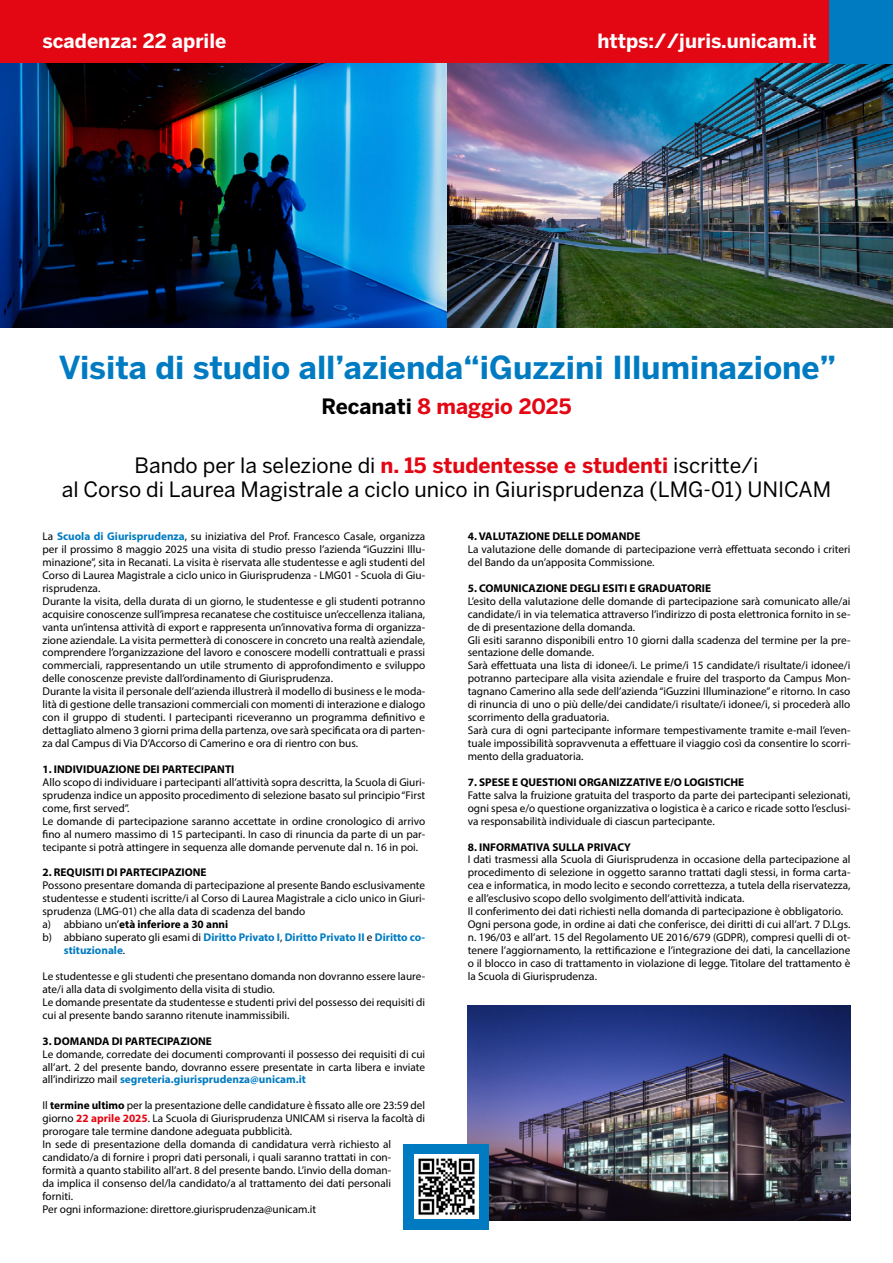
<style>
.page{position:relative;width:893px;height:1263px;background:#fff}
.page>*{position:absolute;margin:0;border:0;box-sizing:border-box;transform-origin:0 0}
.t1{font:700 31.5px "Benton Sans";color:#007bc2}
.t2{font:21px/24.2px "Benton Sans";color:#000;text-align:center}
.t3{font:700 21px "Benton Sans";color:#e30613}
.t4{font:700 19.5px "Benton Sans";color:#fff}
.t5{font:11.25px/12.9px "Myriad Pro";color:#000}
.t6{font:700 11.25px "Myriad Pro";color:#000}
.t7{font:700 11.25px "Myriad Pro";color:#007bc2}
.s1{color:#000}
.s2{font-weight:700;color:#e30613}
.s3{font-weight:700;color:#007bc2}
.s4{font-weight:400}
.s5{font-weight:400;color:#000}
.s6{font-weight:700}
</style>
<div class="page">
<img style="left:468px;top:1006px;width:382px;height:215px">
<div style="left:0;top:0;width:893px;height:64px;background:#e30613"></div>
<img style="left:0;top:64px;width:893px;height:263px">
<div style="left:829px;top:0;width:64px;height:64px;background:#007bc2"></div>
<div style="left:404px;top:1144px;width:85px;height:86px;background:#007bc2"></div>
<img style="left:415px;top:1154px;width:63px;height:64px">
<h3 class="t4" style="left:43px;top:30px;width:185px">scadenza: 22 aprile</h3>
<h3 class="t4" style="left:597px;top:30px;width:220px">https://juris.unicam.it</h3>
<h1 class="t1" style="left:59px;top:349px;width:779px">Visita di studio all’azienda“iGuzzini Illuminazione”</h1>
<h2 class="t3" style="left:322px;top:394px;width:251px"><span class="s1">Recanati</span> 8 maggio 2025</h2>
<h2 class="t2" style="left:62px;top:453px;width:771px">Bando per la selezione di <span class="s2">n. 15 studentesse e studenti</span> iscritte/i<br>al Corso di Laurea Magistrale a ciclo unico in Giurisprudenza (LMG-01) UNICAM</h2>
<p class="t5" style="left:43px;top:530px;width:384px">La <span class="s3">Scuola di Giurisprudenza</span>, su iniziativa del Prof. Francesco Casale, organizza per il prossimo 8 maggio 2025 una visita di studio presso l’azienda “iGuzzini Illu&shy;minazione”, sita in Recanati. La visita è riservata alle studentesse e agli studenti del Corso di Laurea Magistrale a ciclo unico in Giurisprudenza - LMG01 - Scuola di Giu&shy;risprudenza.<br>Durante la visita, della durata di un giorno, le studentesse e gli studenti potranno acquisire conoscenze sull’impresa recanatese che costituisce un’eccellenza italiana, vanta un’intensa attività di export e rappresenta un’innovativa forma di organizza&shy;zione aziendale. La visita permetterà di conoscere in concreto una realtà aziendale, comprendere l’organizzazione del lavoro e conoscere modelli contrattuali e prassi commerciali, rappresentando un utile strumento di approfondimento e sviluppo delle conoscenze previste dall’ordinamento di Giurisprudenza.<br>Durante la visita il personale dell’azienda illustrerà il modello di business e le moda&shy;lità di gestione delle transazioni commerciali con momenti di interazione e dialogo con il gruppo di studenti. I partecipanti riceveranno un programma definitivo e dettagliato almeno 3 giorni prima della partenza, ove sarà specificata ora di parten&shy;za dal Campus di Via D’Accorso di Camerino e ora di rientro con bus.</p>
<p class="t6" style="left:43px;top:762px;width:193px">1. INDIVIDUAZIONE DEI PARTECIPANTI</p>
<p class="t5" style="left:43px;top:775px;width:384px">Allo scopo di individuare i partecipanti all’attività sopra descritta, la Scuola di Giuri&shy;sprudenza indice un apposito procedimento di selezione basato sul principio “First come, first served”.<br>Le domande di partecipazione saranno accettate in ordine cronologico di arrivo fino al numero massimo di 15 partecipanti. In caso di rinuncia da parte di un par&shy;tecipante si potrà attingere in sequenza alle domande pervenute dal n. 16 in poi.</p>
<p class="t6" style="left:43px;top:865px;width:166px">2. REQUISITI DI PARTECIPAZIONE</p>
<p class="t5" style="left:43px;top:879px;width:384px">Possono presentare domanda di partecipazione al presente Bando esclusivamente</p>
<p class="t5" style="left:43px;top:892px;width:384px">studentesse e studenti iscritte/i al Corso di Laurea Magistrale a ciclo unico in Giuri-</p>
<p class="t5" style="left:43px;top:905px;width:264px">sprudenza (LMG-01) che alla data di scadenza del bando</p>
<p class="t6" style="left:43px;top:917px;width:187px"><span class="s4">a) abbiano un’</span>età inferiore a 30 anni</p>
<p class="t7" style="left:43px;top:930px;width:384px"><span class="s5">b) abbiano superato gli esami di</span> Diritto Privato I<span class="s5">,</span> Diritto Privato II <span class="s5">e</span> Diritto co-</p>
<p class="t7" style="left:64px;top:943px;width:63px">stituzionale<span class="s5">.</span></p>
<p class="t5" style="left:43px;top:969px;width:384px">Le studentesse e gli studenti che presentano domanda non dovranno essere laure&shy;ate/i alla data di svolgimento della visita di studio.<br>Le domande presentate da studentesse e studenti privi del possesso dei requisiti di cui al presente bando saranno ritenute inammissibili.</p>
<p class="t6" style="left:43px;top:1033px;width:171px">3. DOMANDA DI PARTECIPAZIONE</p>
<p class="t5" style="left:43px;top:1047px;width:384px;text-align:justify">Le domande, corredate dei documenti comprovanti il possesso dei requisiti di cui all’art. 2 del presente bando, dovranno essere presentate in carta libera e inviate all’indirizzo mail <span class="s3">segreteria.giurisprudenza@unicam.it</span></p>
<p class="t5" style="left:43px;top:1099px;width:384px">Il <span class="s6">termine ultimo</span> per la presentazione delle candidature è fissato alle ore 23:59 del giorno <span class="s2">22 aprile 2025</span>. La Scuola di Giurisprudenza UNICAM si riserva la facoltà di prorogare tale termine dandone adeguata pubblicità.<br>In sede di presentazione della domanda di candidatura verrà richiesto al candidato/a di fornire i propri dati personali, i quali saranno trattati in con&shy;formità a quanto stabilito all’art. 8 del presente bando. L’invio della doman-<br>da implica il consenso del/la candidato/a al trattamento dei dati personali<br>forniti.<br>Per ogni informazione: direttore.giurisprudenza@unicam.it</p>
<p class="t6" style="left:468px;top:529px;width:174px">4. VALUTAZIONE DELLE DOMANDE</p>
<p class="t5" style="left:468px;top:542px;width:384px">La valutazione delle domande di partecipazione verrà effettuata secondo i criteri del Bando da un’apposita Commissione.</p>
<p class="t6" style="left:468px;top:581px;width:245px">5. COMUNICAZIONE DEGLI ESITI E GRADUATORIE</p>
<p class="t5" style="left:468px;top:594px;width:384px">L’esito della valutazione delle domande di partecipazione sarà comunicato alle/ai candidate/i in via telematica attraverso l’indirizzo di posta elettronica fornito in se&shy;de di presentazione della domanda.<br>Gli esiti saranno disponibili entro 10 giorni dalla scadenza del termine per la pre&shy;sentazione delle domande.<br>Sarà effettuata una lista di idonee/i. Le prime/i 15 candidate/i risultate/i idonee/i potranno partecipare alla visita aziendale e fruire del trasporto da Campus Mon&shy;tagnano Camerino alla sede dell’azienda “iGuzzini Illuminazione” e ritorno. In caso di rinuncia di uno o più delle/dei candidate/i risultate/i idonee/i, si procederà allo scorrimento della graduatoria.<br>Sarà cura di ogni partecipante informare tempestivamente tramite e-mail l’even&shy;tuale impossibilità sopravvenuta a effettuare il viaggio così da consentire lo scorri&shy;mento della graduatoria.</p>
<p class="t6" style="left:468px;top:775px;width:278px">7. SPESE E QUESTIONI ORGANIZZATIVE E/O LOGISTICHE</p>
<p class="t5" style="left:468px;top:788px;width:384px;text-align:justify">Fatte salva la fruizione gratuita del trasporto da parte dei partecipanti selezionati, ogni spesa e/o questione organizzativa o logistica è a carico e ricade sotto l’esclusi&shy;va responsabilità individuale di ciascun partecipante.</p>
<p class="t6" style="left:468px;top:839px;width:165px">8. INFORMATIVA SULLA PRIVACY</p>
<p class="t5" style="left:468px;top:853px;width:384px">I dati trasmessi alla Scuola di Giurisprudenza in occasione della partecipazione al procedimento di selezione in oggetto saranno trattati dagli stessi, in forma carta&shy;cea e informatica, in modo lecito e secondo correttezza, a tutela della riservatezza, e all’esclusivo scopo dello svolgimento dell’attività indicata.<br>Il conferimento dei dati richiesti nella domanda di partecipazione è obbligatorio.<br>Ogni persona gode, in ordine ai dati che conferisce, dei diritti di cui all’art. 7 D.Lgs. n. 196/03 e all’art. 15 del Regolamento UE 2016/679 (GDPR), compresi quelli di ot&shy;tenere l’aggiornamento, la rettificazione e l’integrazione dei dati, la cancellazione o il blocco in caso di trattamento in violazione di legge. Titolare del trattamento è la Scuola di Giurisprudenza.</p>
</div>
